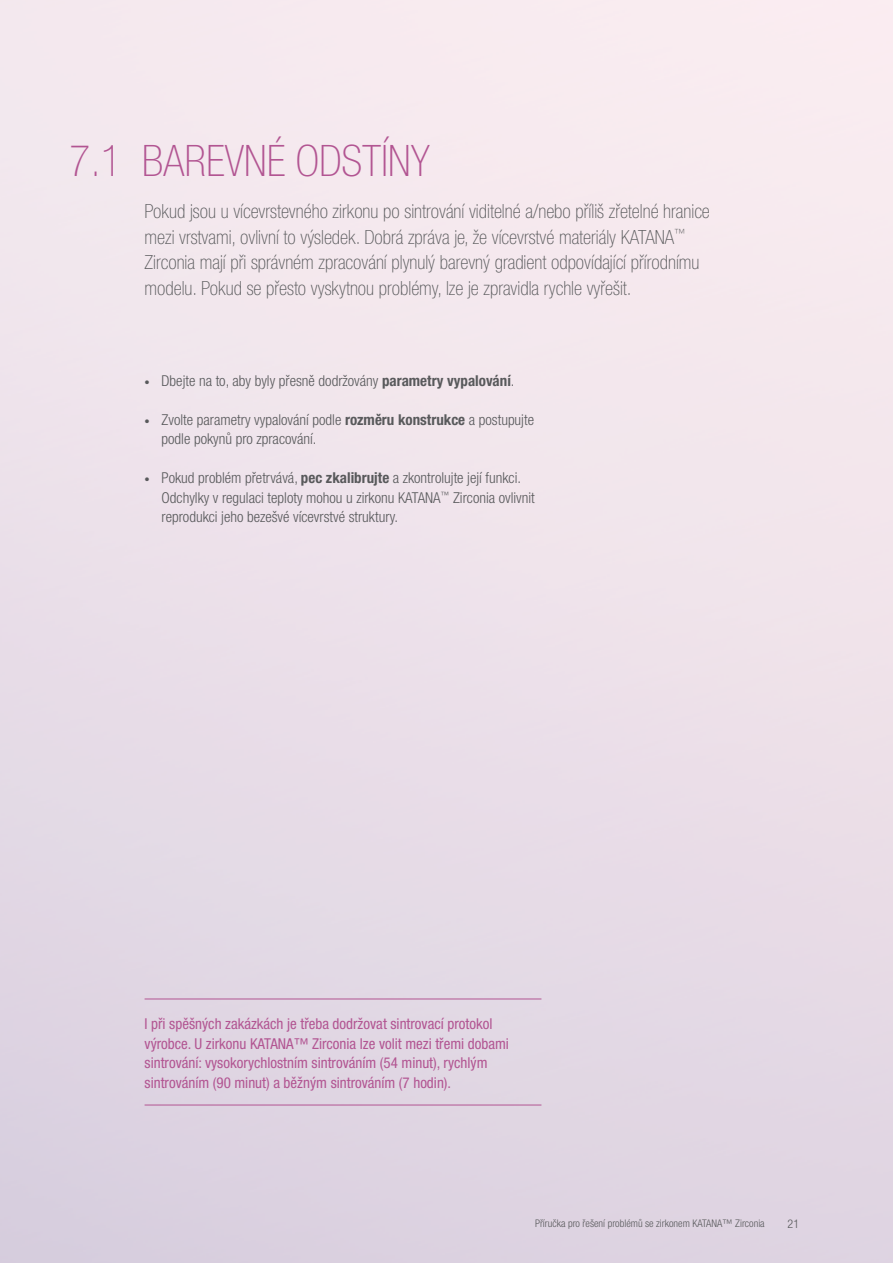
<style>
.page{position:relative;width:893px;height:1263px;background:#fff}
.page>*{position:absolute;margin:0;border:0;box-sizing:border-box;transform-origin:0 0}
.t1{font:100 condensed 43.5px "Helvetica Neue LT Pro";color:#b25592}
.t2{font:100 condensed 19.5px/25.5px "Helvetica Neue LT Pro";color:#58595b}
.t3{font:300 condensed 15px/19.5px "Helvetica Neue LT Pro";color:#58595b}
.t4{font:condensed 15px/19.5px "Helvetica Neue LT Pro";color:#b25592}
.t5{font:300 condensed 12px "Helvetica Neue LT Pro";color:#58595b}
.t6{font:300 condensed 10.5px "Helvetica Neue LT Pro";color:#58595b}
.s1{font-size:10.5px}
.s2{font-weight:700}
</style>
<div class="page">
<img style="left:0;top:0;width:1px;height:1263px">
<hr style="left:145px;top:998px;width:396px;height:1px;background:#b25592">
<hr style="left:145px;top:1105px;width:396px;height:1px;background:#b25592">
<h1 class="t1" style="left:70px;top:137px;width:362px">7.1 BAREVNÉ ODSTÍNY</h1>
<p class="t2" style="left:145px;top:199px;width:567px">Pokud jsou u vícevrstevného zirkonu po sintrování viditelné a/nebo příliš zřetelné hranice mezi vrstvami, ovlivní to výsledek. Dobrá zpráva je, že vícevrstvé materiály KATANA<sup>™ </sup>Zirconia mají při správném zpracování plynulý barevný gradient odpovídající přírodnímu modelu. Pokud se přesto vyskytnou problémy, lze je zpravidla rychle vyřešit.</p>
<p class="t3" style="left:145px;top:370px;width:371px"><span class="s1">•</span> Dbejte na to, aby byly přesně dodržovány <span class="s2">parametry vypalování</span>.</p>
<p class="t3" style="left:162px;top:409px;width:374px;text-indent:-17px"><span class="s1">•</span> Zvolte parametry vypalování podle <span class="s2">rozměru konstrukce</span> a postupujte podle pokynů pro zpracování.</p>
<p class="t3" style="left:162px;top:468px;width:375px;text-indent:-17px"><span class="s1">•</span> Pokud problém přetrvává, <span class="s2">pec zkalibrujte</span> a zkontrolujte její funkci.<br>Odchylky v regulaci teploty mohou u zirkonu KATANA<sup>™</sup> Zirconia ovlivnit reprodukci jeho bezešvé vícevrstvé struktury.</p>
<p class="t4" style="left:145px;top:1014px;width:366px">I při spěšných zakázkách je třeba dodržovat sintrovací protokol výrobce. U zirkonu KATANA™ Zirconia lze volit mezi třemi dobami sintrování: vysokorychlostním sintrováním (54 minut), rychlým sintrováním (90 minut) a běžným sintrováním (7 hodin).</p>
<p class="t6" style="left:535px;top:1217px;width:231px">Příručka pro řešení problémů se zirkonem KATANA™ Zirconia</p>
<p class="t5" style="left:788px;top:1217px;width:13px">21</p>
</div>
